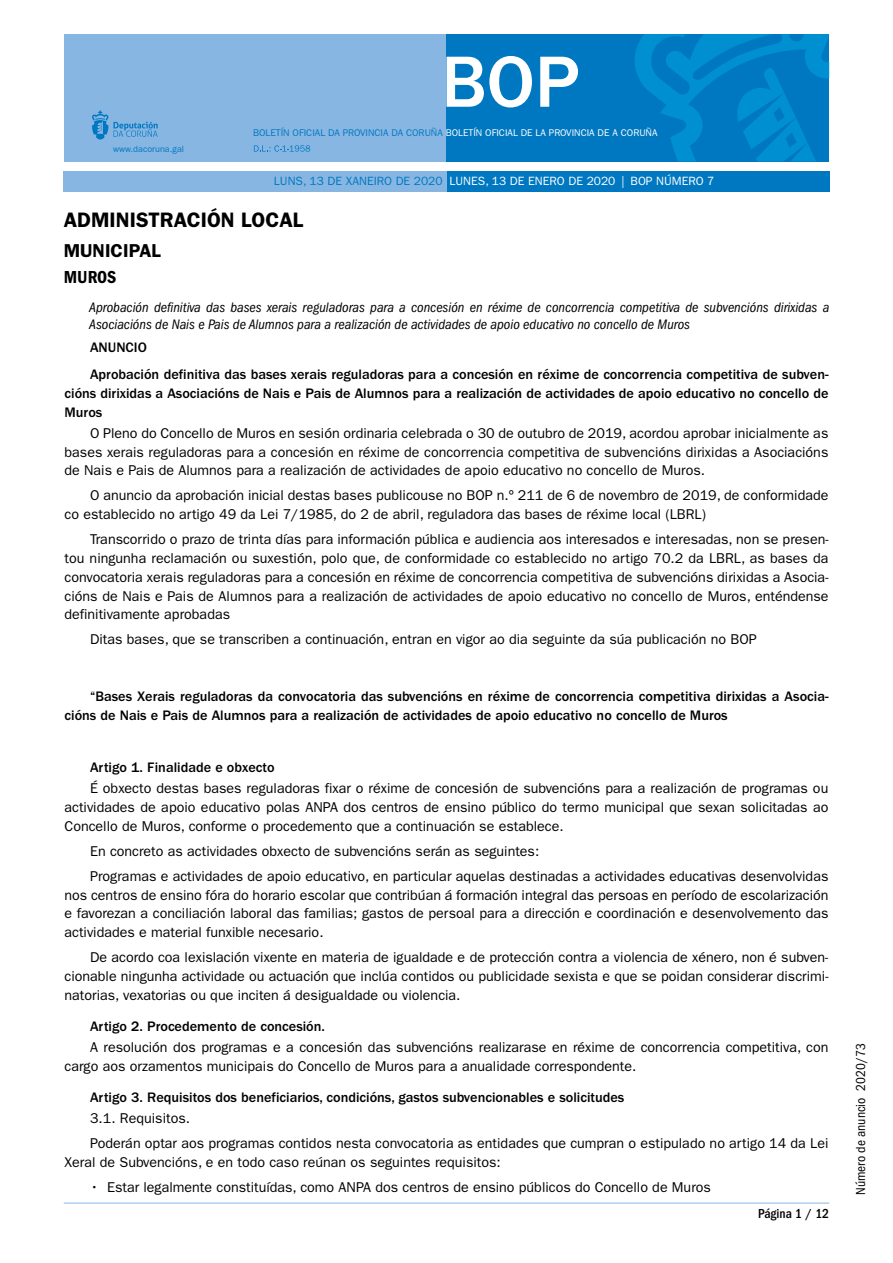
<style>
.page{position:relative;width:893px;height:1263px;background:#fff}
.page>*{position:absolute;margin:0;border:0;box-sizing:border-box;transform-origin:0 0}
.t1{font:500 75px "ITC Franklin Gothic Std";color:#fff}
.t2{font:600 21px "ITC Franklin Gothic Std";color:#000}
.t3{font:600 18.75px "ITC Franklin Gothic Std";color:#000}
.t4{font:18px "ITC Franklin Gothic Std Dm Cd";color:#000}
.t5{font:14.25px/18.8px "ITC Franklin Gothic Std";color:#000;text-align:justify}
.t6{font:500 14.25px/18.8px "ITC Franklin Gothic Std";color:#000}
.t7{font:italic condensed 14.25px/16.5px "ITC Franklin Gothic Std";color:#000}
.t8{font:condensed 13.5px "ITC Franklin Gothic Std";color:#000}
.t9{font:500 condensed 13.5px "ITC Franklin Gothic Std";color:#000}
.t10{font:12px "ITC Franklin Gothic Std";color:#fff}
.t11{font:9.75px "ITC Franklin Gothic Std";color:#fff}
.t12{font:9px "ITC Franklin Gothic Std";color:#0078c1}
.s1{color:#0078c1}
</style>
<div class="page">
<div style="left:64px;top:34px;width:382px;height:128px;background:#88b6e3"></div>
<div style="left:446px;top:34px;width:383px;height:128px;background:#0078c1"></div>
<svg style="left:254px;top:145px;width:56px;height:7px"></svg>
<svg style="left:92px;top:110px;width:66px;height:30px"></svg>
<svg style="left:635px;top:34px;width:194px;height:128px"></svg>
<div style="left:446px;top:171px;width:383px;height:20px;background:#0078c1"></div>
<div style="left:64px;top:171px;width:383px;height:20px;background:#88b6e3"></div>
<hr style="left:64px;top:1203px;width:765px;height:1px;background:#88b6e3">
<p class="t12" style="left:113px;top:143px;width:72px">www.dacoruna.gal</p>
<h1 class="t1" style="left:441px;top:40px;width:140px">BOP</h1>
<p class="t11" style="left:253px;top:127px;width:406px"><span class="s1">BOLETÍN OFICIAL DA PROVINCIA DA CORUÑA</span> BOLETÍN OFICIAL DE LA PROVINCIA DE A CORUÑA</p>
<p class="t10" style="left:274px;top:174px;width:442px"><span class="s1">LUNS, 13 DE XANEIRO DE 2020</span> LUNES, 13 DE ENERO DE 2020 | BOP NÚMERO 7</p>
<h2 class="t2" style="left:64px;top:207px;width:229px">ADMINISTRACIÓN LOCAL</h2>
<h3 class="t3" style="left:64px;top:239px;width:88px">MUNICIPAL</h3>
<p class="t4" style="left:64px;top:267px;width:54px">MUROS</p>
<p class="t7" style="left:89px;top:299px;width:741px">Aprobación definitiva das bases xerais reguladoras para a concesión en réxime de concorrencia competitiva de subvencións dirixidas a<br>Asociacións de Nais e Pais de Alumnos para a realización de actividades de apoio educativo no concello de Muros</p>
<p class="t6" style="left:90px;top:334px;width:740px;line-height:27.3px">ANUNCIO<br>Aprobación definitiva das bases xerais reguladoras para a concesión en réxime de concorrencia competitiva de subven-</p>
<p class="t6" style="left:65px;top:384px;width:765px">cións dirixidas a Asociacións de Nais e Pais de Alumnos para a realización de actividades de apoio educativo no concello de<br>Muros</p>
<p class="t5" style="left:65px;top:424px;width:765px;text-indent:26px">O Pleno do Concello de Muros en sesión ordinaria celebrada o 30 de outubro de 2019, acordou aprobar inicialmente as bases xerais reguladoras para a concesión en réxime de concorrencia competitiva de subvencións dirixidas a Asociacións de Nais e Pais de Alumnos para a realización de actividades de apoio educativo no concello de Muros.</p>
<p class="t5" style="left:65px;top:486px;width:765px;text-indent:26px">O anuncio da aprobación inicial destas bases publicouse no BOP n.º 211 de 6 de novembro de 2019, de conformidade co establecido no artigo 49 da Lei 7/1985, do 2 de abril, reguladora das bases de réxime local (LBRL)</p>
<p class="t5" style="left:65px;top:530px;width:765px;text-indent:26px">Transcorrido o prazo de trinta días para información pública e audiencia aos interesados e interesadas, non se presen&shy;tou ningunha reclamación ou suxestión, polo que, de conformidade co establecido no artigo 70.2 da LBRL, as bases da convocatoria xerais reguladoras para a concesión en réxime de concorrencia competitiva de subvencións dirixidas a Asocia&shy;cións de Nais e Pais de Alumnos para a realización de actividades de apoio educativo no concello de Muros, enténdense definitivamente aprobadas</p>
<p class="t5" style="left:90px;top:630px;width:668px">Ditas bases, que se transcriben a continuación, entran en vigor ao dia seguinte da súa publicación no BOP</p>
<p class="t6" style="left:65px;top:687px;width:765px;text-indent:26px">“Bases Xerais reguladoras da convocatoria das subvencións en réxime de concorrencia competitiva dirixidas a Asocia&shy;cións de Nais e Pais de Alumnos para a realización de actividades de apoio educativo no concello de Muros</p>
<p class="t6" style="left:90px;top:758px;width:186px">Artigo 1. Finalidade e obxecto</p>
<p class="t5" style="left:65px;top:779px;width:765px;text-indent:26px">É obxecto destas bases reguladoras fixar o réxime de concesión de subvencións para a realización de programas ou actividades de apoio educativo polas ANPA dos centros de ensino público do termo municipal que sexan solicitadas ao Concello de Muros, conforme o procedemento que a continuación se establece.</p>
<p class="t5" style="left:90px;top:838px;width:740px;line-height:25px">En concreto as actividades obxecto de subvencións serán as seguintes:<br>Programas e actividades de apoio educativo, en particular aquelas destinadas a actividades educativas desenvolvidas</p>
<p class="t5" style="left:65px;top:885px;width:765px">nos centros de ensino fóra do horario escolar que contribúan á formación integral das persoas en período de escolarización e favorezan a conciliación laboral das familias; gastos de persoal para a dirección e coordinación e desenvolvemento das actividades e material funxible necesario.</p>
<p class="t5" style="left:65px;top:948px;width:765px;text-indent:26px">De acordo coa lexislación vixente en materia de igualdade e de protección contra a violencia de xénero, non é subven&shy;cionable ningunha actividade ou actuación que inclúa contidos ou publicidade sexista e que se poidan considerar discrimi&shy;natorias, vexatorias ou que inciten á desigualdade ou violencia.</p>
<p class="t6" style="left:90px;top:1017px;width:237px">Artigo 2. Procedemento de concesión.</p>
<p class="t5" style="left:65px;top:1038px;width:765px;text-indent:26px">A resolución dos programas e a concesión das subvencións realizarase en réxime de concorrencia competitiva, con cargo aos orzamentos municipais do Concello de Muros para a anualidade correspondente.</p>
<p class="t6" style="left:90px;top:1088px;width:536px">Artigo 3. Requisitos dos beneficiarios, condicións, gastos subvencionables e solicitudes</p>
<p class="t5" style="left:90px;top:1106px;width:740px;line-height:25px">3.1. Requisitos.<br>Poderán optar aos programas contidos nesta convocatoria as entidades que cumpran o estipulado no artigo 14 da Lei</p>
<p class="t5" style="left:65px;top:1153px;width:438px">Xeral de Subvencións, e en todo caso reúnan os seguintes requisitos:</p>
<p class="t5" style="left:90px;top:1178px;width:622px">• Estar legalmente constituídas, como ANPA dos centros de ensino públicos do Concello de Muros</p>
<p class="t9" style="left:758px;top:1206px;width:73px">Página 1 / 12</p>
<p class="t8" style="left:853px;top:1195px;width:153px;rotate:-90deg">Número de anuncio 2020/73</p>
</div>
